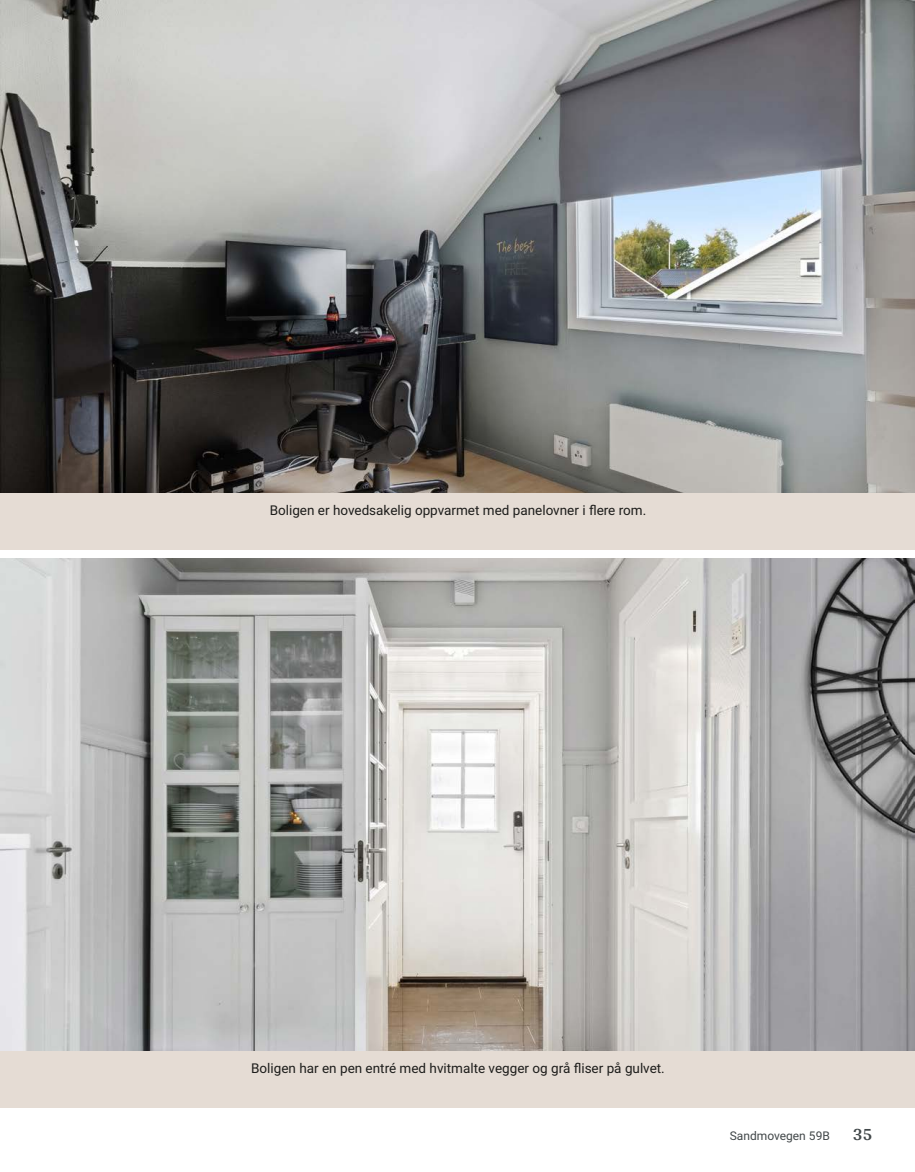
<style>
.page{position:relative;width:915px;height:1172px;background:#fff}
.page>*{position:absolute;margin:0;border:0;box-sizing:border-box;transform-origin:0 0}
.t1{font:700 18px "Arya";color:#414749}
.t2{font:13.5px "Roboto Vitec";color:#1d1d1b}
.t3{font:12px "Roboto Vitec";color:#414749}
</style>
<div class="page">
<div style="left:0;top:492px;width:914px;height:58px;background:#e5dcd4"></div>
<div style="left:0;top:1050px;width:914px;height:58px;background:#e5dcd4"></div>
<img style="left:0;top:0;width:914px;height:492px">
<img style="left:0;top:558px;width:914px;height:492px">
<p class="t2" style="left:269px;top:501px;width:378px">Boligen er hovedsakelig oppvarmet med panelovner i flere rom.</p>
<p class="t2" style="left:251px;top:1059px;width:415px">Boligen har en pen entré med hvitmalte vegger og grå fliser på gulvet.</p>
<p class="t3" style="left:729px;top:1127px;width:102px">Sandmovegen 59B</p>
<h1 class="t1" style="left:852px;top:1123px;width:21px">35</h1>
</div>
